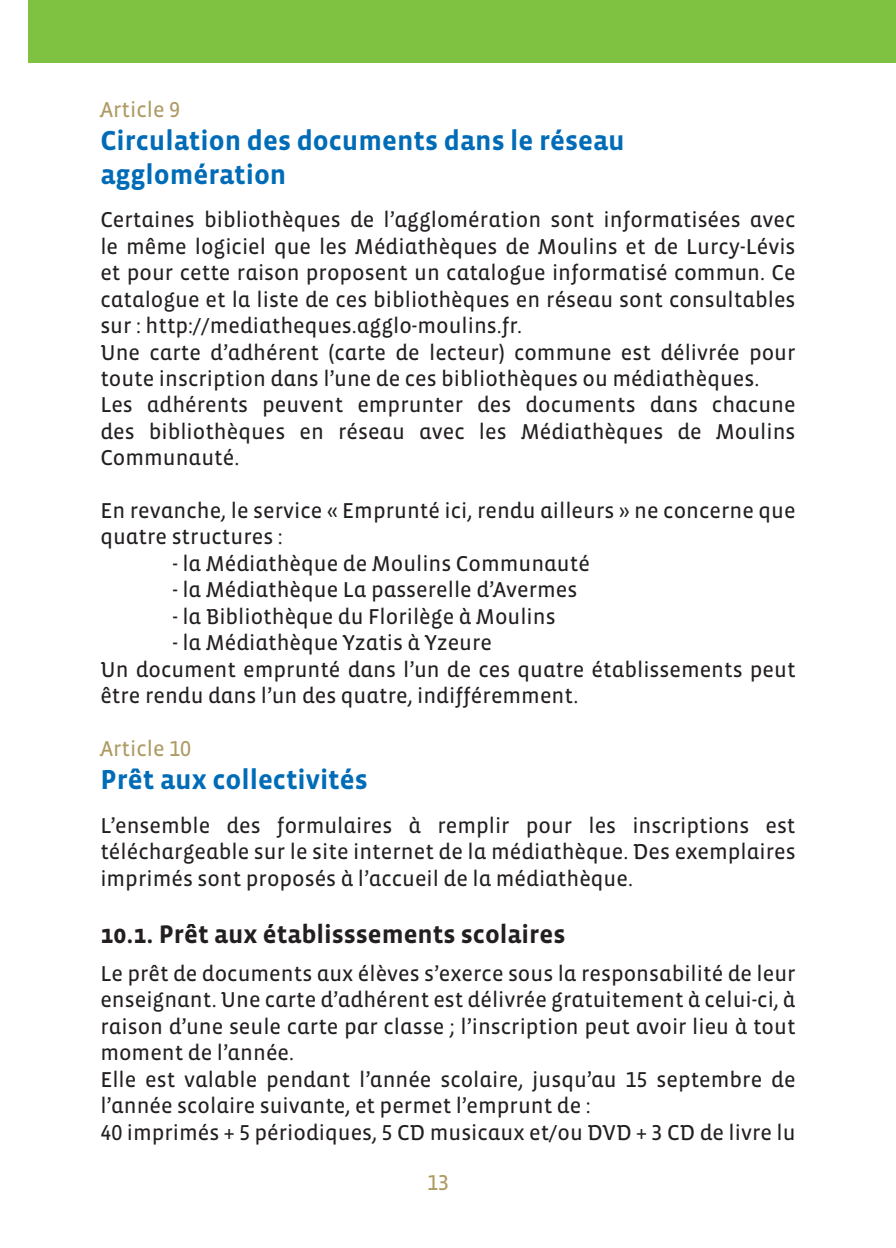
<style>
.page{position:relative;width:896px;height:1248px;background:#fff}
.page>*{position:absolute;margin:0;border:0;box-sizing:border-box;transform-origin:0 0}
.t1{font:700 28px "Vista Sans OTCE";color:#006cb7}
.t2{font:700 26px "Vista Sans OTCE";color:#231f20}
.t3{font:22px/26.4px "Vista Sans Alt Reg";color:#231f20;text-align:justify}
.t4{font:22px "Vista Sans Alt Reg";color:#ae9b63}
</style>
<div class="page">
<div style="left:28px;top:0;width:868px;height:62px;background:#7fc241"></div>
<p class="t4" style="left:100px;top:98px;width:81px">Article 9</p>
<p class="t1" style="left:100px;top:125px;width:526px">Circulation des documents dans le réseau</p>
<p class="t1" style="left:100px;top:158px;width:188px">agglomération</p>
<p class="t3" style="left:100px;top:207px;width:697px">Certaines bibliothèques de l’agglomération sont informatisées avec le même logiciel que les Médiathèques de Moulins et de Lurcy-Lévis et pour cette raison proposent un catalogue informatisé commun. Ce catalogue et la liste de ces bibliothèques en réseau sont consultables sur : http://mediatheques.agglo-moulins.fr.</p>
<p class="t3" style="left:100px;top:339px;width:697px">Une carte d’adhérent (carte de lecteur) commune est délivrée pour toute inscription dans l’une de ces bibliothèques ou médiathèques.</p>
<p class="t3" style="left:100px;top:392px;width:697px">Les adhérents peuvent emprunter des documents dans chacune des bibliothèques en réseau avec les Médiathèques de Moulins Communauté.</p>
<p class="t3" style="left:100px;top:498px;width:697px">En revanche, le service « Emprunté ici, rendu ailleurs » ne concerne que quatre structures :</p>
<p class="t3" style="left:172px;top:550px;width:419px">- la Médiathèque de Moulins Communauté</p>
<p class="t3" style="left:172px;top:577px;width:406px">- la Médiathèque La passerelle d’Avermes</p>
<p class="t3" style="left:172px;top:603px;width:385px">- la Bibliothèque du Florilège à Moulins</p>
<p class="t3" style="left:172px;top:630px;width:321px">- la Médiathèque Yzatis à Yzeure</p>
<p class="t3" style="left:100px;top:656px;width:697px">Un document emprunté dans l’un de ces quatre établissements peut être rendu dans l’un des quatre, indifféremment.</p>
<p class="t4" style="left:100px;top:737px;width:92px">Article 10</p>
<p class="t1" style="left:100px;top:763px;width:269px">Prêt aux collectivités</p>
<p class="t3" style="left:100px;top:812px;width:697px">L’ensemble des formulaires à remplir pour les inscriptions est téléchargeable sur le site internet de la médiathèque. Des exemplaires imprimés sont proposés à l’accueil de la médiathèque.</p>
<p class="t2" style="left:100px;top:919px;width:466px">10.1. Prêt aux établisssements scolaires</p>
<p class="t3" style="left:100px;top:960px;width:697px">Le prêt de documents aux élèves s’exerce sous la responsabilité de leur enseignant. Une carte d’adhérent est délivrée gratuitement à celui-ci, à raison d’une seule carte par classe ; l’inscription peut avoir lieu à tout moment de l’année.</p>
<p class="t3" style="left:100px;top:1066px;width:697px">Elle est valable pendant l’année scolaire, jusqu’au 15 septembre de l’année scolaire suivante, et permet l’emprunt de :</p>
<p class="t3" style="left:100px;top:1119px;width:697px">40 imprimés + 5 périodiques, 5 CD musicaux et/ou DVD + 3 CD de livre lu</p>
<p class="t4" style="left:427px;top:1171px;width:23px">13</p>
</div>
